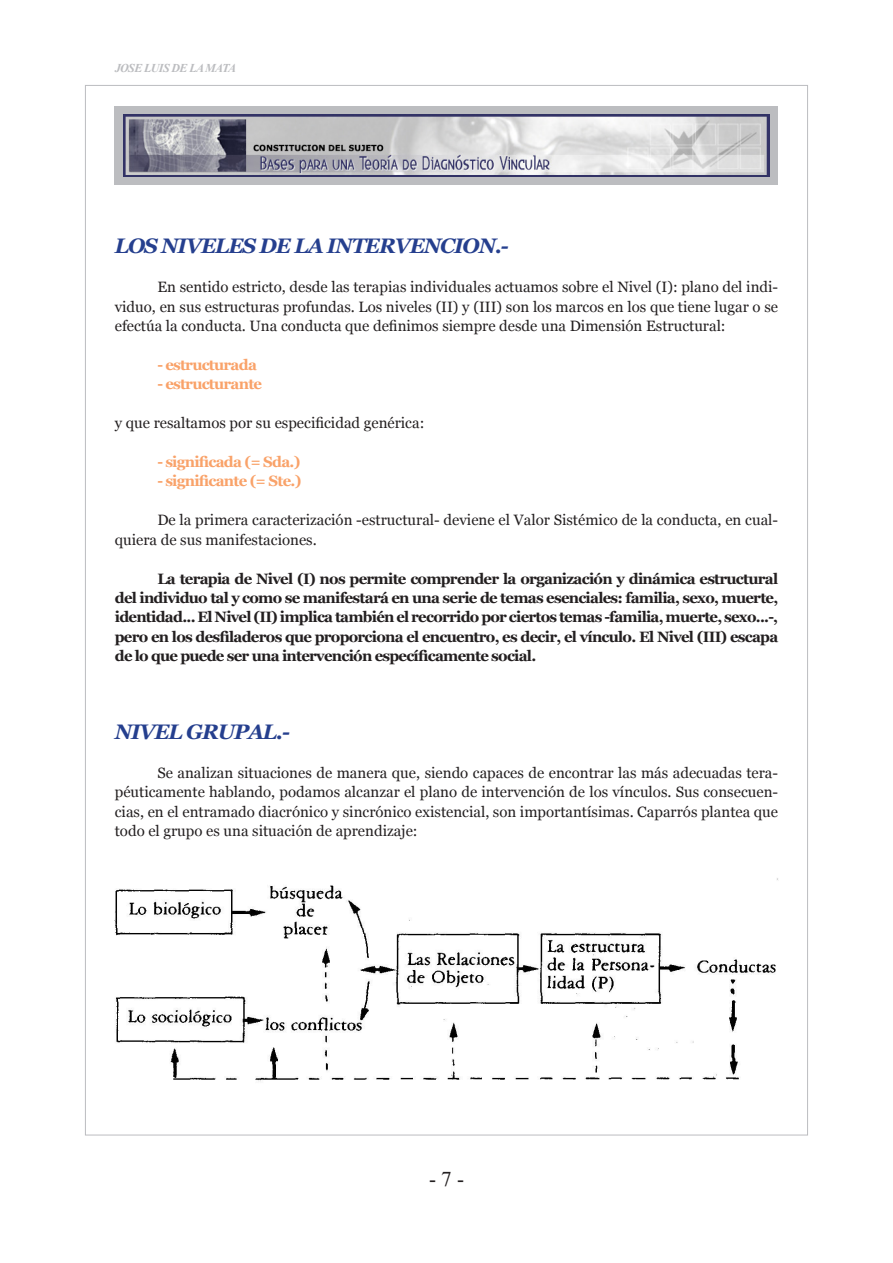
<style>
.page{position:relative;width:893px;height:1263px;background:#fff}
.page>*{position:absolute;margin:0;border:0;box-sizing:border-box;transform-origin:0 0}
.t1{font:italic 700 21px "Georgia";letter-spacing:-.05em;color:#253f8e}
.t2{font:21px "Times New Roman";color:#231f20}
.t3{font:15px/19.4px "Georgia";color:#231f20;text-align:justify}
.t4{font:700 15px/19.4px "Georgia";letter-spacing:-.05em;color:#231f20;text-align:justify}
.t5{font:700 15px "Georgia";letter-spacing:-.05em;color:#f9a269}
.t6{font:italic 700 12px "Times New Roman";letter-spacing:-.05em;color:#bcbdc0}
</style>
<div class="page">
<div style="left:115px;top:106px;width:663px;height:79px;background:#bcbdc0"></div>
<img style="left:123px;top:115px;width:647px;height:61px">
<img style="left:115px;top:878px;width:663px;height:204px">
<p class="t6" style="left:115px;top:60px;width:123px">JOSE LUIS DE LA MATA</p>
<p class="t1" style="left:115px;top:230px;width:396px">LOS NIVELES DE LA INTERVENCION.-</p>
<p class="t3" style="left:115px;top:277px;width:665px;text-indent:43px">En sentido estricto, desde las terapias individuales actuamos sobre el Nivel (I): plano del indi&shy;viduo, en sus estructuras profundas. Los niveles (II) y (III) son los marcos en los que tiene lugar o se efectúa la conducta. Una conducta que definimos siempre desde una Dimensión Estructural:</p>
<p class="t5" style="left:157px;top:353px;width:101px">- estructurada</p>
<p class="t5" style="left:157px;top:373px;width:106px">- estructurante</p>
<p class="t3" style="left:115px;top:413px;width:311px">y que resaltamos por su especificidad genérica:</p>
<p class="t5" style="left:157px;top:450px;width:145px">- significada (= Sda.)</p>
<p class="t5" style="left:157px;top:470px;width:146px">- significante (= Ste.)</p>
<p class="t3" style="left:115px;top:510px;width:665px;text-indent:43px">De la primera caracterización -estructural- deviene el Valor Sistémico de la conducta, en cual&shy;quiera de sus manifestaciones.</p>
<p class="t4" style="left:115px;top:568px;width:665px;text-indent:43px">La terapia de Nivel (I) nos permite comprender la organización y dinámica estructural del individuo tal y como se manifestará en una serie de temas esenciales: familia, sexo, muerte, identidad... El Nivel (II) implica también el recorrido por ciertos temas -familia, muerte, sexo...-, pero en los desfiladeros que proporciona el encuentro, es decir, el vínculo. El Nivel (III) escapa de lo que puede ser una intervención específicamente social.</p>
<p class="t1" style="left:115px;top:716px;width:177px">NIVEL GRUPAL.-</p>
<p class="t3" style="left:115px;top:762px;width:665px;text-indent:43px">Se analizan situaciones de manera que, siendo capaces de encontrar las más adecuadas tera&shy;péuticamente hablando, podamos alcanzar el plano de intervención de los vínculos. Sus consecuen&shy;cias, en el entramado diacrónico y sincrónico existencial, son importantísimas. Caparrós plantea que todo el grupo es una situación de aprendizaje:</p>
<h1 class="t2" style="left:429px;top:1165px;width:36px">- 7 -</h1>
</div>
